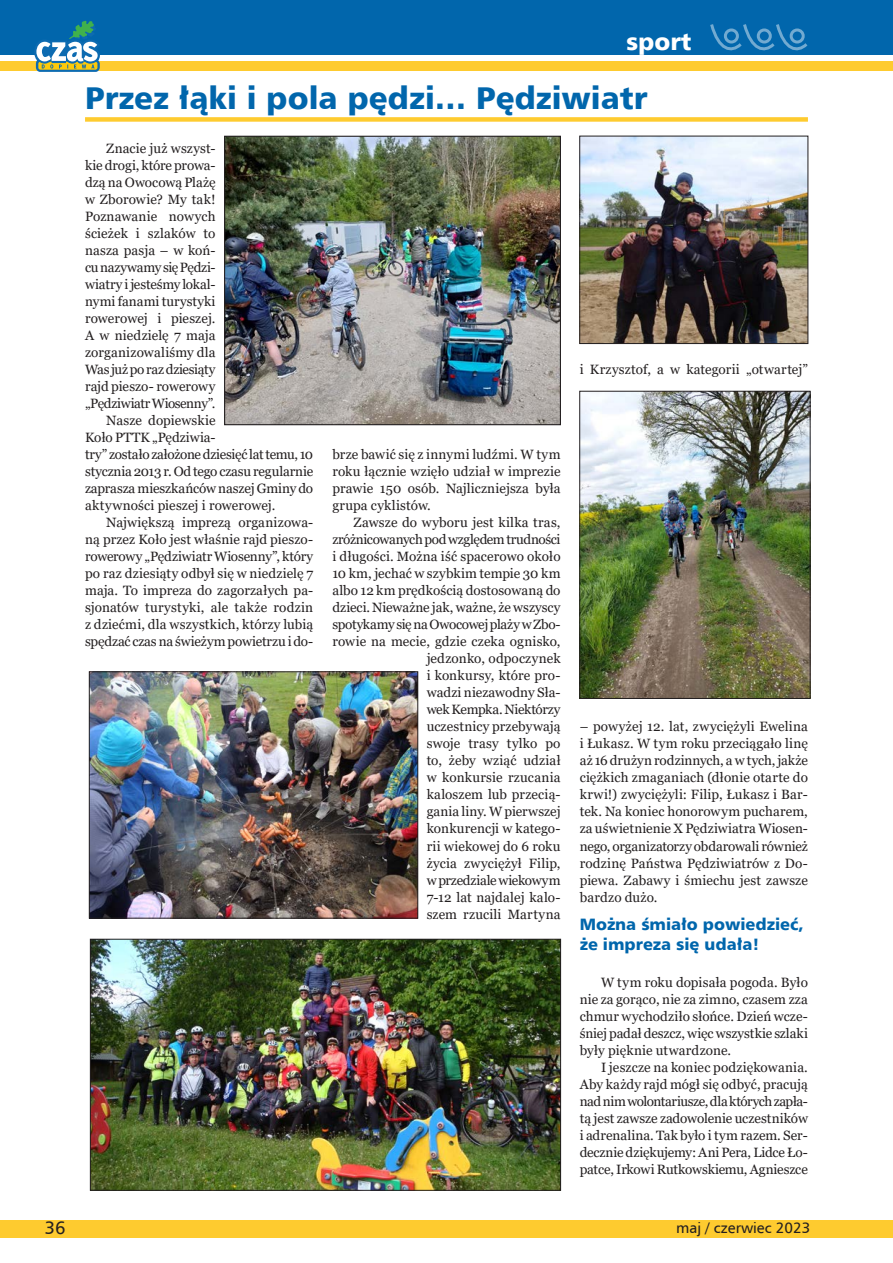
<style>
.page{position:relative;width:893px;height:1263px;background:#fff}
.page>*{position:absolute;margin:0;border:0;box-sizing:border-box;transform-origin:0 0}
.TYTUŁ{font:31.5px "Humnst 777 Blk EU";color:#0166ac}
.pasek_naglowek_stron{font:24px "Humnst 777 Blk EU";color:#fff}
.t1{font:18px "Humnst 777 EU";color:#231f20}
.podtytuł{font:16.5px/19.8px "Humnst 777 Blk EU";color:#0166ac}
.t2{font:15px "Humnst 777 EU";color:#231f20}
.tekst_standardowy{font:13.5px/17px "Georgia";color:#231f20;text-align:justify}
</style>
<div class="page">
<div style="left:0;top:0;width:893px;height:55px;background:#0166ac"></div>
<svg style="left:710px;top:24px;width:98px;height:26px"></svg>
<div style="left:85px;top:117px;width:723px;height:5px;background:#fecb2f"></div>
<img style="left:226px;top:138px;width:333px;height:285px">
<div style="left:224px;top:136px;width:337px;height:289px;border:1px solid #231f20"></div>
<img style="left:581px;top:393px;width:227px;height:304px">
<div style="left:579px;top:391px;width:231px;height:308px;border:1px solid #231f20"></div>
<img style="left:92px;top:941px;width:467px;height:248px">
<div style="left:90px;top:939px;width:471px;height:252px;border:1px solid #231f20"></div>
<img style="left:91px;top:673px;width:325px;height:243px">
<div style="left:89px;top:671px;width:329px;height:247px;border:1px solid #231f20"></div>
<img style="left:581px;top:138px;width:225px;height:204px">
<div style="left:579px;top:136px;width:229px;height:208px;border:1px solid #231f20"></div>
<div style="left:0;top:1220px;width:893px;height:17px;background:#fecb2f"></div>
<div style="left:0;top:61px;width:893px;height:9px;background:#fecb2f"></div>
<svg style="left:34px;top:21px;width:68px;height:51px"></svg>
<p class="pasek_naglowek_stron" style="left:626px;top:26px;width:67px">sport</p>
<p class="TYTUŁ" style="left:85px;top:77px;width:564px">Przez łąki i pola pędzi… Pędziwiatr</p>
<p class="tekst_standardowy" style="left:85px;top:140px;width:132px;text-indent:21px">Znacie już wszyst&shy;kie drogi, które prowa&shy;dzą na Owocową Plażę w Zborowie? My tak!<br>Poznawanie nowych ścieżek i szlaków to nasza pasja – w koń&shy;cu nazywamy się Pędzi&shy;wiatry i jesteśmy lokal&shy;nymi fanami turystyki rowerowej i pieszej.<br>A w niedzielę 7 maja zorganizowaliśmy dla Was już po raz dziesiąty rajd pieszo- rowerowy „Pędziwiatr Wiosenny”.</p>
<p class="tekst_standardowy" style="left:85px;top:412px;width:230px;text-align:left;text-indent:21px">Nasze dopiewskie<br>Koło PTTK „Pędziwia-<br>try” zostało założone dziesięć lat temu, 10 stycznia 2013 r. Od tego czasu regularnie zaprasza mieszkańców naszej Gminy do aktywności pieszej i rowerowej.</p>
<p class="tekst_standardowy" style="left:85px;top:514px;width:230px;text-indent:21px">Największą imprezą organizowa&shy;ną przez Koło jest właśnie rajd pieszo&shy;rowerowy „Pędziwiatr Wiosenny”, który po raz dziesiąty odbył się w niedzielę 7 maja. To impreza do zagorzałych pa&shy;sjonatów turystyki, ale także rodzin z dziećmi, dla wszystkich, którzy lubią spędzać czas na świeżym powietrzu i do-</p>
<p class="tekst_standardowy" style="left:580px;top:361px;width:230px">i Krzysztof, a w kategorii „otwartej”</p>
<p class="tekst_standardowy" style="left:332px;top:446px;width:230px">brze bawić się z innymi ludźmi. W tym roku łącznie wzięło udział w imprezie prawie 150 osób. Najliczniejsza była grupa cyklistów.</p>
<p class="tekst_standardowy" style="left:332px;top:514px;width:230px;text-align:right">Zawsze do wyboru jest kilka tras, zróżnicowanych pod względem trudności i długości. Można iść spacerowo około<br>10 km, jechać w szybkim tempie 30 km albo 12 km prędkością dostosowaną do dzieci. Nieważne jak, ważne, że wszyscy spotykamy się na Owocowej plaży w Zbo&shy;rowie na mecie, gdzie czeka ognisko, jedzonko, odpoczynek<br>i konkursy, które pro-<br>wadzi niezawodny Sła-<br>wek Kempka. Niektórzy<br>uczestnicy przebywają<br>swoje trasy tylko po<br>to, żeby wziąć udział<br>w konkursie rzucania<br>kaloszem lub przecią-<br>gania liny. W pierwszej<br>konkurencji w katego-<br>rii wiekowej do 6 roku<br>życia zwyciężył Filip,<br>w przedziale wiekowym<br>7-12 lat najdalej kalo-<br>szem rzucili Martyna</p>
<p class="tekst_standardowy" style="left:580px;top:718px;width:230px">– powyżej 12. lat, zwyciężyli Ewelina i Łukasz. W tym roku przeciągało linę aż 16 drużyn rodzinnych, a w tych, jakże ciężkich zmaganiach (dłonie otarte do krwi!) zwyciężyli: Filip, Łukasz i Bar&shy;tek. Na koniec honorowym pucharem, za uświetnienie X Pędziwiatra Wiosen&shy;nego, organizatorzy obdarowali również rodzinę Państwa Pędziwiatrów z Do&shy;piewa. Zabawy i śmiechu jest zawsze bardzo dużo.</p>
<p class="podtytuł" style="left:580px;top:914px;width:225px">Można śmiało powiedzieć, że impreza się udała!</p>
<p class="tekst_standardowy" style="left:580px;top:974px;width:230px;text-indent:21px">W tym roku dopisała pogoda. Było nie za gorąco, nie za zimno, czasem zza chmur wychodziło słońce. Dzień wcze&shy;śniej padał deszcz, więc wszystkie szlaki były pięknie utwardzone.</p>
<p class="tekst_standardowy" style="left:580px;top:1059px;width:230px;text-indent:21px">I jeszcze na koniec podziękowania.<br>Aby każdy rajd mógł się odbyć, pracują nad nim wolontariusze, dla których zapła&shy;tą jest zawsze zadowolenie uczestników i adrenalina. Tak było i tym razem. Ser&shy;decznie dziękujemy: Ani Pera, Lidce Ło&shy;patce, Irkowi Rutkowskiemu, Agnieszce</p>
<h3 class="t1" style="left:45px;top:1217px;width:22px">36</h3>
<p class="t2" style="left:676px;top:1218px;width:136px">maj / czerwiec 2023</p>
</div>
